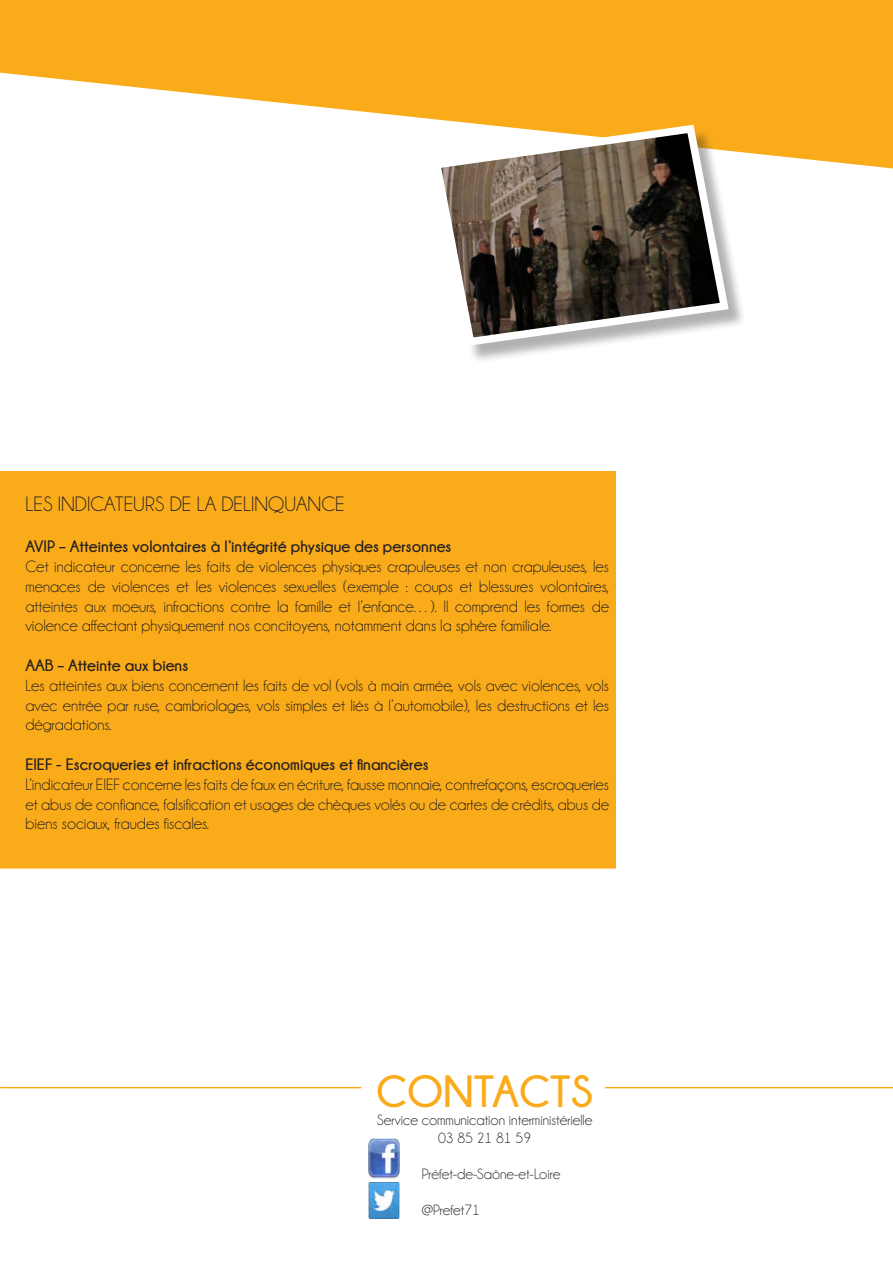
<style>
.page{position:relative;width:893px;height:1263px;background:#fff}
.page>*{position:absolute;margin:0;border:0;box-sizing:border-box;transform-origin:0 0}
.t1{font:700 45px "Champagne&Limousines";color:#faab1a}
.t2{font:21px "Champagne&Limousines";color:#231f20}
.t3{font:16.5px/19.8px "Champagne&Limousines";color:#231f20;text-align:justify}
.t4{font:700 16.5px "Champagne&Limousines";color:#231f20}
.t5{font:15px "Champagne&Limousines";color:#231f20}
</style>
<div class="page">
<img style="left:368px;top:1139px;width:32px;height:80px">
<svg style="left:0;top:0;width:893px;height:168px;fill:#faab1a"></svg>
<div style="left:0;top:471px;width:616px;height:397px;background:#faab1a"></div>
<hr style="left:0;top:1087px;width:361px;height:1px;background:#faab1a">
<hr style="left:605px;top:1087px;width:288px;height:1px;background:#faab1a">
<div style="left:435px;top:128px;width:312px;height:236px;background:#231f20;opacity:.35"></div>
<svg style="left:428px;top:121px;width:305px;height:229px"></svg>
<p class="t2" style="left:25px;top:493px;width:321px">LES INDICATEURS DE LA DELINQUANCE</p>
<p class="t4" style="left:25px;top:537px;width:428px">AVIP – Atteintes volontaires à l’intégrité physique des personnes</p>
<p class="t3" style="left:25px;top:557px;width:585px">Cet indicateur concerne les faits de violences physiques crapuleuses et non crapuleuses, les menaces de violences et les violences sexuelles (exemple : coups et blessures volontaires, atteintes aux moeurs, infractions contre la famille et l’enfance…). Il comprend les formes de violence affectant physiquement nos concitoyens, notamment dans la sphère familiale.</p>
<p class="t4" style="left:25px;top:656px;width:164px">AAB – Atteinte aux biens</p>
<p class="t3" style="left:25px;top:675px;width:585px">Les atteintes aux biens concernent les faits de vol (vols à main armée, vols avec violences, vols avec entrée par ruse, cambriolages, vols simples et liés à l’automobile), les destructions et les dégradations.</p>
<p class="t4" style="left:25px;top:755px;width:405px">EIEF - Escroqueries et infractions économiques et financières</p>
<p class="t3" style="left:25px;top:774px;width:585px">L’indicateur EIEF concerne les faits de faux en écriture, fausse monnaie, contrefaçons, escroqueries et abus de confiance, falsification et usages de chèques volés ou de cartes de crédits, abus de biens sociaux, fraudes fiscales.</p>
<p class="t1" style="left:376px;top:1067px;width:218px">CONTACTS</p>
<p class="t5" style="left:377px;top:1112px;width:217px">Service communication interministérielle</p>
<p class="t5" style="left:438px;top:1130px;width:95px">03 85 21 81 59</p>
<p class="t5" style="left:422px;top:1166px;width:140px">Préfet-de-Saône-et-Loire</p>
<p class="t5" style="left:422px;top:1202px;width:60px">@Prefet71</p>
</div>
